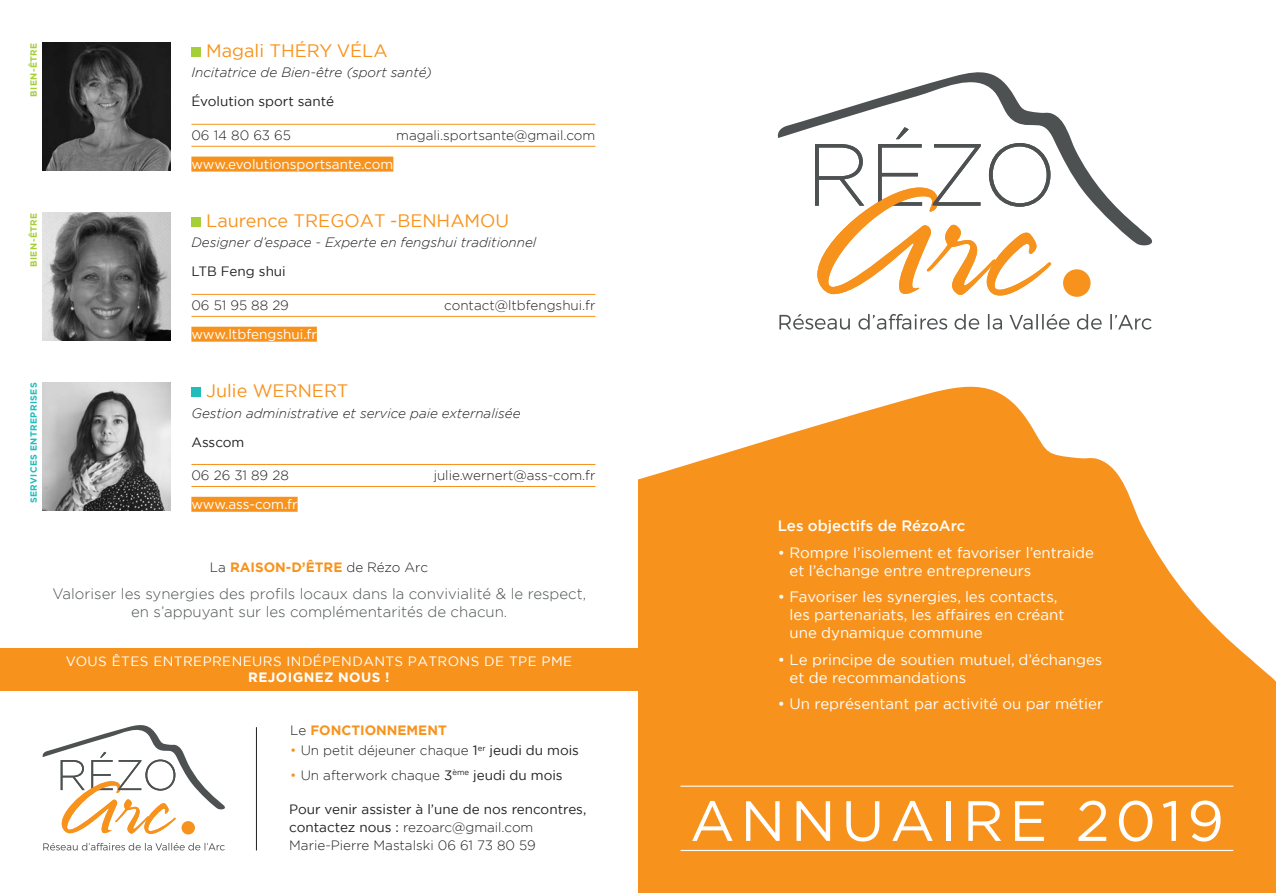
<style>
.page{position:relative;width:1276px;height:893px;background:#fff}
.page>*{position:absolute;margin:0;border:0;box-sizing:border-box;transform-origin:0 0}
.NOM_PRENOM2{font:56.7px "Gotham";letter-spacing:.1em;color:#fff}
.NOM_PRENOM2-2{font:18px "Gotham";color:#f7931d}
.t1{font:15px/18px "Gotham";color:#fff}
.t2{font:300 15px/18px "Gotham";color:#4d5152;text-align:center}
.t3{font:500 15px "Gotham";color:#fff}
.coordonnées_tel_2{font:300 13.5px "Gotham";color:#231f20}
.METIER2{font:italic 300 13.5px "Gotham";color:#231f20}
.NOM_SOCIETE_2{font:13.5px/18px "Gotham";color:#231f20}
.site_2{font:13.5px/16.2px "Gotham";letter-spacing:.03em;color:#fff;text-align:center}
.site_2-2{font:13.5px "Gotham";color:#fff}
.t4{font:700 13.5px "Gotham";color:#f7931d}
.NOM_de_SOCIETE{font:700 9px "Gotham";letter-spacing:.04em;color:#21bdbd}
.NOM_de_SOCIETE-2{font:700 9px "Gotham";letter-spacing:.05em;color:#a6ce39}
.s1{font-weight:300;color:#231f20}
.s2{font-weight:700}
.s3{color:#f7931d}
.s4{font-weight:400}
.s5{font-weight:300}
</style>
<div class="page">
<svg style="left:638px;top:386px;width:638px;height:507px;fill:#f7931d"></svg>
<svg style="left:779px;top:314px;width:372px;height:16px"></svg>
<svg style="left:777px;top:72px;width:376px;height:174px"></svg>
<div style="left:1063px;top:269px;width:27px;height:28px;background:#f7931d;border-radius:50%"></div>
<svg style="left:815px;top:127px;width:236px;height:168px"></svg>
<hr style="left:680px;top:786px;width:553px;height:1px;background:#fff">
<hr style="left:680px;top:850px;width:553px;height:1px;background:#fff">
<hr style="left:191px;top:124px;width:404px;height:1px;background:#f7931d">
<hr style="left:191px;top:146px;width:404px;height:1px;background:#f7931d">
<div style="left:191px;top:157px;width:202px;height:15px;background:#f7931d"></div>
<div style="left:191px;top:47px;width:10px;height:10px;background:#a6ce39"></div>
<img style="left:43px;top:43px;width:127px;height:127px">
<img style="left:43px;top:213px;width:127px;height:127px">
<img style="left:43px;top:383px;width:127px;height:127px">
<hr style="left:191px;top:294px;width:404px;height:1px;background:#f7931d">
<hr style="left:191px;top:316px;width:404px;height:1px;background:#f7931d">
<div style="left:191px;top:327px;width:126px;height:15px;background:#f7931d"></div>
<div style="left:191px;top:217px;width:10px;height:10px;background:#a6ce39"></div>
<hr style="left:191px;top:464px;width:404px;height:1px;background:#f7931d">
<hr style="left:191px;top:486px;width:404px;height:1px;background:#f7931d">
<div style="left:191px;top:497px;width:107px;height:15px;background:#f7931d"></div>
<div style="left:191px;top:387px;width:10px;height:10px;background:#21bdbd"></div>
<svg style="left:43px;top:843px;width:182px;height:7px"></svg>
<svg style="left:42px;top:725px;width:183px;height:109px"></svg>
<div style="left:0;top:648px;width:638px;height:43px;background:#f7931d"></div>
<hr style="left:256px;top:727px;width:1px;height:123px;background:#231f20">
<p class="NOM_de_SOCIETE-2" style="left:28px;top:97px;width:56px;rotate:-90deg">BIEN-ÊTRE</p>
<p class="NOM_PRENOM2-2" style="left:206px;top:39px;width:183px">Magali THÉRY VÉLA</p>
<p class="METIER2" style="left:191px;top:64px;width:242px">Incitatrice de Bien-être (sport santé)</p>
<p class="NOM_SOCIETE_2" style="left:191px;top:92px;width:144px">Évolution sport santé</p>
<p class="coordonnées_tel_2" style="left:191px;top:126px;width:101px">06 14 80 63 65</p>
<p class="coordonnées_tel_2" style="left:396px;top:126px;width:201px">magali.sportsante@gmail.com</p>
<p class="site_2-2" style="left:191px;top:155px;width:203px">www.evolutionsportsante.com</p>
<p class="NOM_de_SOCIETE-2" style="left:28px;top:267px;width:56px;rotate:-90deg">BIEN-ÊTRE</p>
<p class="NOM_PRENOM2-2" style="left:206px;top:209px;width:304px">Laurence TREGOAT -BENHAMOU</p>
<p class="METIER2" style="left:191px;top:234px;width:346px">Designer d’espace - Experte en fengshui traditionnel</p>
<p class="NOM_SOCIETE_2" style="left:191px;top:262px;width:96px">LTB Feng shui</p>
<p class="coordonnées_tel_2" style="left:191px;top:296px;width:99px">06 51 95 88 29</p>
<p class="coordonnées_tel_2" style="left:444px;top:296px;width:153px">contact@ltbfengshui.fr</p>
<p class="site_2-2" style="left:191px;top:325px;width:127px">www.ltbfengshui.fr</p>
<p class="NOM_de_SOCIETE" style="left:28px;top:503px;width:122px;rotate:-90deg">SERVICES ENTREPRISES</p>
<p class="NOM_PRENOM2-2" style="left:206px;top:379px;width:144px">Julie WERNERT</p>
<p class="METIER2" style="left:191px;top:404px;width:331px">Gestion administrative et service paie externalisée</p>
<p class="NOM_SOCIETE_2" style="left:191px;top:432px;width:55px">Asscom</p>
<p class="coordonnées_tel_2" style="left:191px;top:466px;width:99px">06 26 31 89 28</p>
<p class="coordonnées_tel_2" style="left:434px;top:466px;width:163px">julie.wernert@ass-com.fr</p>
<p class="site_2-2" style="left:191px;top:495px;width:108px">www.ass-com.fr</p>
<p class="t4" style="left:210px;top:558px;width:220px"><span class="s1">La</span> RAISON-D’ÊTRE <span class="s1">de Rézo Arc</span></p>
<p class="t2" style="left:52px;top:584px;width:535px">Valoriser les synergies des profils locaux dans la convivialité &amp; le respect, en s’appuyant sur les complémentarités de chacun.</p>
<p class="site_2" style="left:66px;top:653px;width:508px">VOUS ÊTES ENTREPRENEURS INDÉPENDANTS PATRONS DE TPE PME<br><span class="s2">REJOIGNEZ NOUS !</span></p>
<p class="t4" style="left:290px;top:721px;width:158px"><span class="s1">Le</span> FONCTIONNEMENT</p>
<p class="coordonnées_tel_2" style="left:290px;top:742px;width:290px"><span class="s3">•</span> Un petit déjeuner chaque <span class="s4">1</span><sup>er</sup> <span class="s4">jeudi du mois</span></p>
<p class="coordonnées_tel_2" style="left:290px;top:767px;width:274px"><span class="s3">•</span> Un afterwork chaque <span class="s4">3</span><sup>ème</sup> <span class="s4">jeudi du mois</span></p>
<p class="NOM_SOCIETE_2" style="left:289px;top:800px;width:299px">Pour venir assister à l’une de nos rencontres, contactez nous : <span class="s5">rezoarc@gmail.com</span></p>
<p class="coordonnées_tel_2" style="left:289px;top:837px;width:248px">Marie-Pierre Mastalski 06 61 73 80 59</p>
<p class="t3" style="left:778px;top:516px;width:189px">Les objectifs de RézoArc</p>
<p class="t1" style="left:789px;top:543px;width:306px;text-indent:-12px">• Rompre l’isolement et favoriser l’entraide et l’échange entre entrepreneurs</p>
<p class="t1" style="left:789px;top:587px;width:276px;text-indent:-12px">• Favoriser les synergies, les contacts, les partenariats, les affaires en créant une dynamique commune</p>
<p class="t1" style="left:789px;top:650px;width:314px;text-indent:-12px">• Le principe de soutien mutuel, d’échanges et de recommandations</p>
<p class="t1" style="left:778px;top:694px;width:327px">• Un représentant par activité ou par métier</p>
<p class="NOM_PRENOM2" style="left:690px;top:784px;width:535px">ANNUAIRE 2019</p>
</div>
